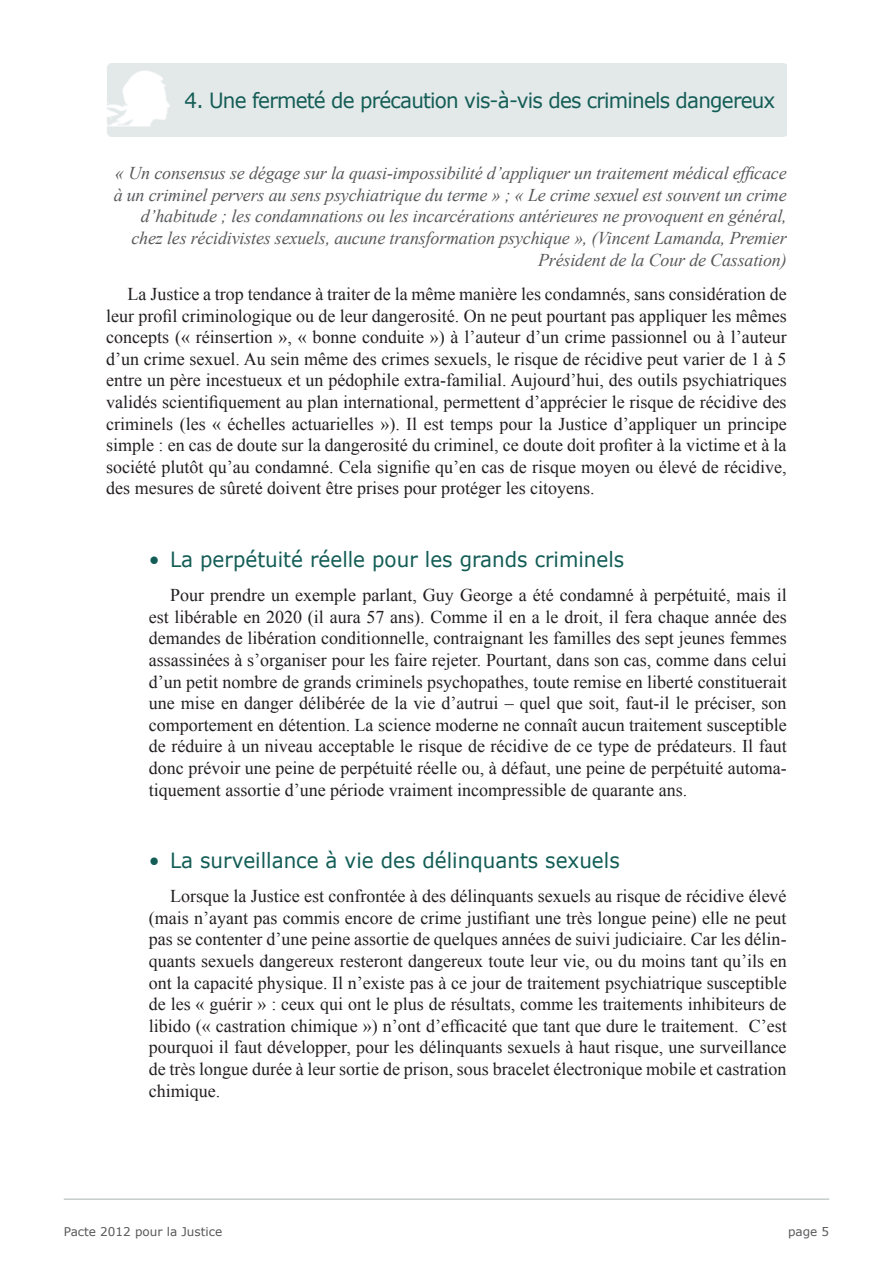
<style>
.page{position:relative;width:893px;height:1263px;background:#fff}
.page>*{position:absolute;margin:0;border:0;box-sizing:border-box;transform-origin:0 0}
.t1{font:21px "Verdana";color:#135d56;scale:.95 1}
.t2{font:21px "Verdana";letter-spacing:-.04em;color:#135d56;scale:.95 1}
.t3{font:18px/21.6px "Times New Roman";color:#231f20;text-align:justify}
.t4{font:italic 18px/21.6px "Times New Roman";letter-spacing:-.01em;color:#57585a;text-align:right}
.t5{font:12px "Verdana";color:#57585a}
</style>
<div class="page">
<hr style="left:64px;top:1198px;width:765px;height:2px;background:#c4cecd">
<p class="t2" style="left:185px;top:86px;width:623px">4. Une fermeté de précaution vis-à-vis des criminels dangereux</p>
<p class="t4" style="left:114px;top:162px;width:674px">« Un consensus se dégage sur la quasi-impossibilité d’appliquer un traitement médical efficace à un criminel pervers au sens psychiatrique du terme » ; « Le crime sexuel est souvent un crime d’habitude ; les condamnations ou les incarcérations antérieures ne provoquent en général, chez les récidivistes sexuels, aucune transformation psychique », (Vincent Lamanda, Premier Président de la Cour de Cassation)</p>
<p class="t3" style="left:106px;top:283px;width:682px;text-indent:21px">La Justice a trop tendance à traiter de la même manière les condamnés, sans considération de leur profil criminologique ou de leur dangerosité. On ne peut pourtant pas appliquer les mêmes concepts (« réinsertion », « bonne conduite ») à l’auteur d’un crime passionnel ou à l’auteur d’un crime sexuel. Au sein même des crimes sexuels, le risque de récidive peut varier de 1 à 5 entre un père incestueux et un pédophile extra-familial. Aujourd’hui, des outils psychiatriques validés scientifiquement au plan international, permettent d’apprécier le risque de récidive des criminels (les « échelles actuarielles »). Il est temps pour la Justice d’appliquer un principe simple : en cas de doute sur la dangerosité du criminel, ce doute doit profiter à la victime et à la société plutôt qu’au condamné. Cela signifie qu’en cas de risque moyen ou élevé de récidive, des mesures de sûreté doivent être prises pour protéger les citoyens.</p>
<p class="t1" style="left:149px;top:545px;width:502px">• La perpétuité réelle pour les grands criminels</p>
<p class="t3" style="left:149px;top:584px;width:639px;text-indent:21px">Pour prendre un exemple parlant, Guy George a été condamné à perpétuité, mais il est libérable en 2020 (il aura 57 ans). Comme il en a le droit, il fera chaque année des demandes de libération conditionnelle, contraignant les familles des sept jeunes femmes assassinées à s’organiser pour les faire rejeter. Pourtant, dans son cas, comme dans celui d’un petit nombre de grands criminels psychopathes, toute remise en liberté constituerait une mise en danger délibérée de la vie d’autrui – quel que soit, faut-il le préciser, son comportement en détention. La science moderne ne connaît aucun traitement susceptible de réduire à un niveau acceptable le risque de récidive de ce type de prédateurs. Il faut donc prévoir une peine de perpétuité réelle ou, à défaut, une peine de perpétuité automa&shy;tiquement assortie d’une période vraiment incompressible de quarante ans.</p>
<p class="t1" style="left:149px;top:846px;width:497px">• La surveillance à vie des délinquants sexuels</p>
<p class="t3" style="left:149px;top:885px;width:639px;text-indent:21px">Lorsque la Justice est confrontée à des délinquants sexuels au risque de récidive élevé (mais n’ayant pas commis encore de crime justifiant une très longue peine) elle ne peut pas se contenter d’une peine assortie de quelques années de suivi judiciaire. Car les délin&shy;quants sexuels dangereux resteront dangereux toute leur vie, ou du moins tant qu’ils en ont la capacité physique. Il n’existe pas à ce jour de traitement psychiatrique susceptible de les « guérir » : ceux qui ont le plus de résultats, comme les traitements inhibiteurs de libido (« castration chimique ») n’ont d’efficacité que tant que dure le traitement. C’est pourquoi il faut développer, pour les délinquants sexuels à haut risque, une surveillance de très longue durée à leur sortie de prison, sous bracelet électronique mobile et castration chimique.</p>
<p class="t5" style="left:64px;top:1223px;width:160px">Pacte 2012 pour la Justice</p>
<p class="t5" style="left:788px;top:1223px;width:43px">page 5</p>
</div>
